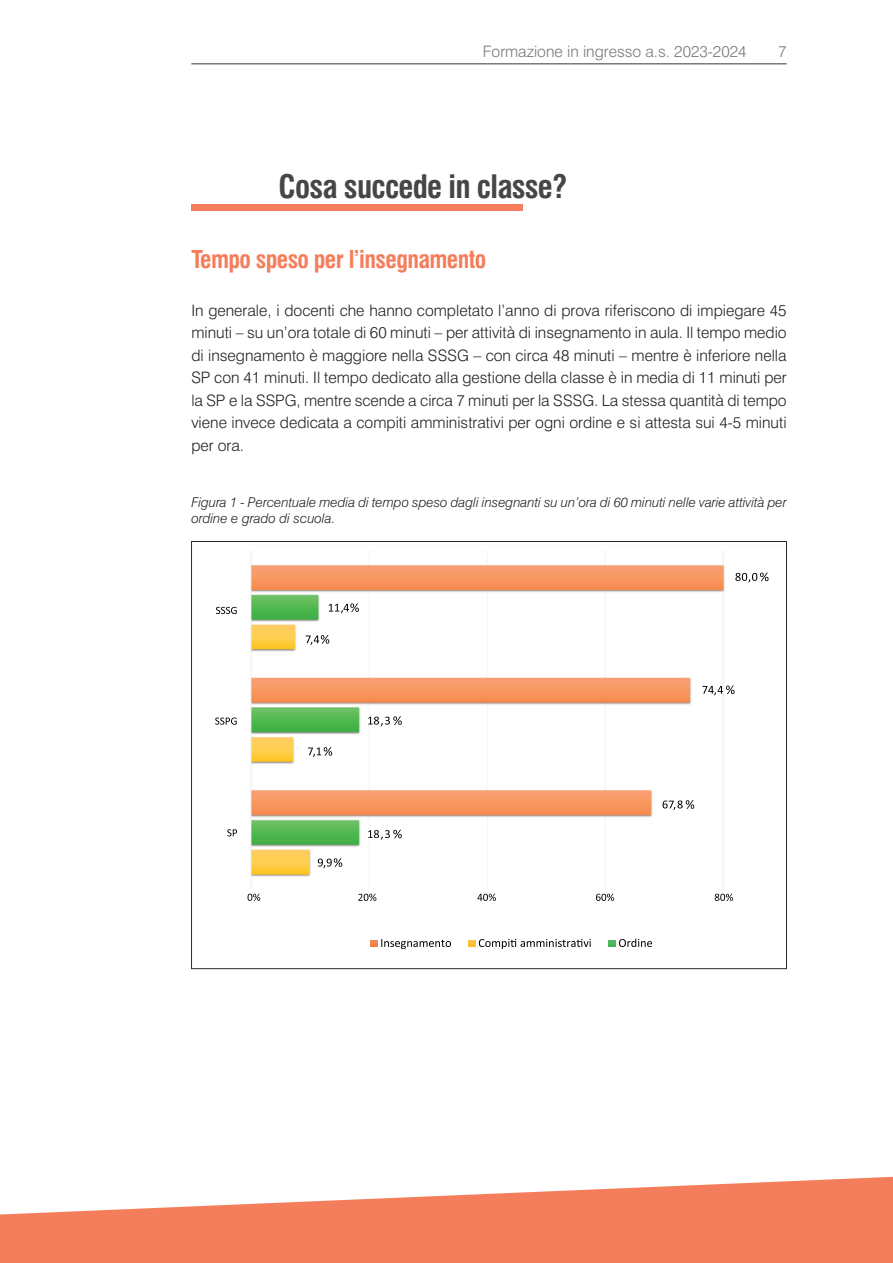
<style>
.page{position:relative;width:893px;height:1263px;background:#fff}
.page>*{position:absolute;margin:0;border:0;box-sizing:border-box;transform-origin:0 0}
.t1{font:700 condensed 31.5px "Swiss 721 BT";letter-spacing:-.025em;color:#454647}
.t2{font:700 condensed 24px "Swiss 721 BT";letter-spacing:-.025em;color:#f47e5c}
.t3{font:300 15.75px/22.5px "Swiss 721 BT";color:#231f20;text-align:justify}
.t4{font:300 15.75px "Swiss 721 BT";color:#76787b}
.t5{font:italic 300 13.5px/16.5px "Swiss 721 BT";color:#231f20}
</style>
<div class="page">
<svg style="left:0;top:1176px;width:893px;height:87px;fill:#f47e5c"></svg>
<hr style="left:191px;top:63px;width:596px;height:2px;background:#76787b">
<div style="left:191px;top:204px;width:332px;height:7px;background:#f47e5c"></div>
<img style="left:251px;top:551px;width:518px;height:337px">
<svg style="left:371px;top:939px;width:80px;height:10px"></svg>
<svg style="left:469px;top:939px;width:122px;height:10px"></svg>
<svg style="left:609px;top:938px;width:43px;height:9px"></svg>
<svg style="left:735px;top:572px;width:33px;height:10px"></svg>
<svg style="left:306px;top:635px;width:23px;height:10px"></svg>
<svg style="left:329px;top:603px;width:30px;height:10px"></svg>
<svg style="left:227px;top:829px;width:10px;height:7px"></svg>
<svg style="left:215px;top:717px;width:22px;height:8px"></svg>
<svg style="left:216px;top:607px;width:21px;height:7px"></svg>
<svg style="left:702px;top:685px;width:32px;height:10px"></svg>
<svg style="left:308px;top:747px;width:24px;height:10px"></svg>
<svg style="left:368px;top:716px;width:34px;height:10px"></svg>
<svg style="left:368px;top:830px;width:34px;height:10px"></svg>
<svg style="left:663px;top:800px;width:31px;height:10px"></svg>
<svg style="left:318px;top:858px;width:24px;height:10px"></svg>
<svg style="left:248px;top:894px;width:12px;height:7px"></svg>
<svg style="left:358px;top:894px;width:18px;height:7px"></svg>
<svg style="left:477px;top:894px;width:19px;height:7px"></svg>
<svg style="left:596px;top:894px;width:18px;height:7px"></svg>
<svg style="left:715px;top:894px;width:18px;height:7px"></svg>
<p class="t4" style="left:483px;top:42px;width:265px">Formazione in ingresso a.s. 2023-2024</p>
<p class="t4" style="left:778px;top:42px;width:10px">7</p>
<h1 class="t1" style="left:279px;top:169px;width:291px">Cosa succede in classe?</h1>
<h2 class="t2" style="left:191px;top:246px;width:296px">Tempo speso per l’insegnamento</h2>
<p class="t3" style="left:191px;top:299px;width:597px">In generale, i docenti che hanno completato l’anno di prova riferiscono di impiegare 45 minuti – su un’ora totale di 60 minuti – per attività di insegnamento in aula. Il tempo medio di insegnamento è maggiore nella SSSG – con circa 48 minuti – mentre è inferiore nella SP con 41 minuti. Il tempo dedicato alla gestione della classe è in media di 11 minuti per la SP e la SSPG, mentre scende a circa 7 minuti per la SSSG. La stessa quantità di tempo viene invece dedicata a compiti amministrativi per ogni ordine e si attesta sui 4-5 minuti per ora.</p>
<p class="t5" style="left:191px;top:494px;width:597px">Figura 1 - Percentuale media di tempo speso dagli insegnanti su un’ora di 60 minuti nelle varie attività per ordine e grado di scuola.</p>
</div>
